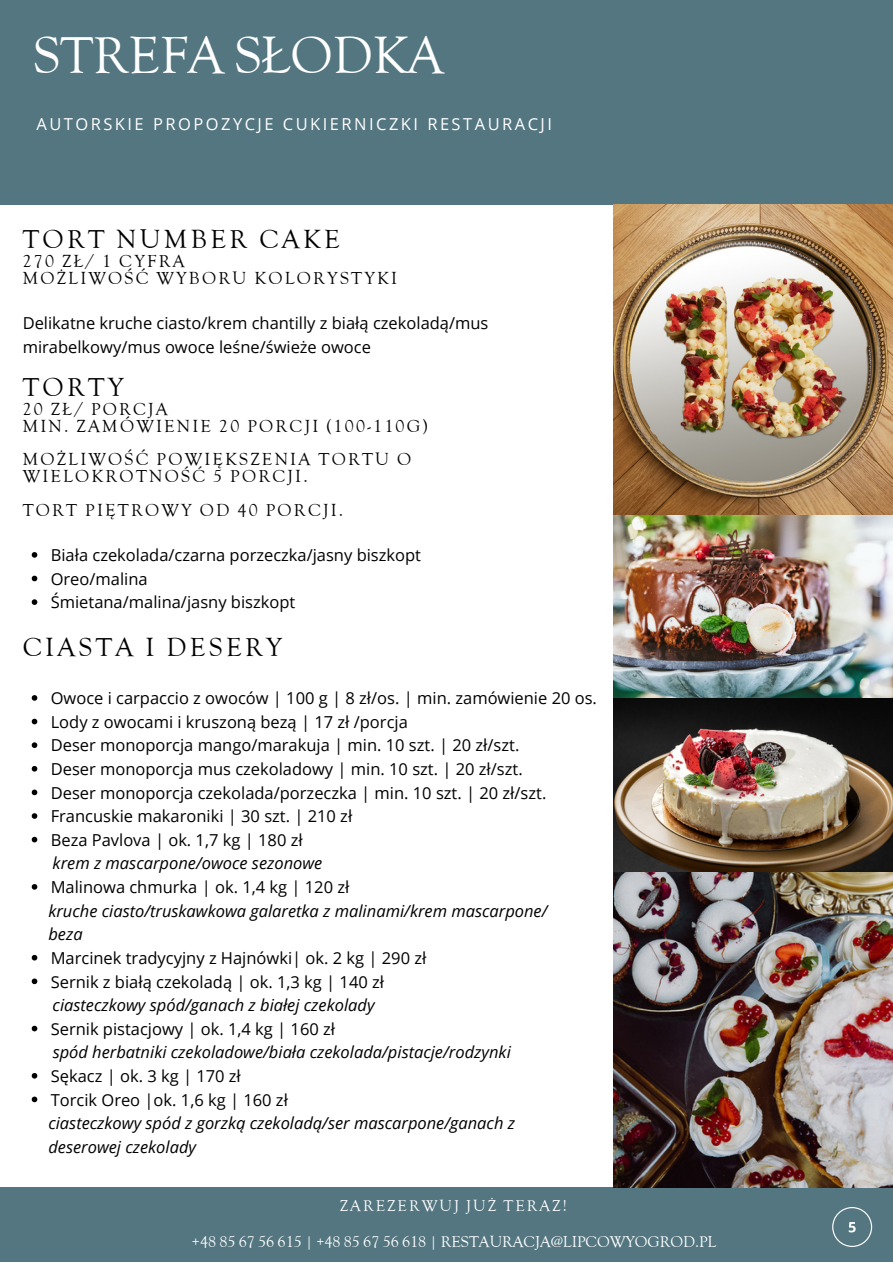
<style>
.page{position:relative;width:893px;height:1264px;background:#fff}
.page>*{position:absolute;margin:0;border:0;box-sizing:border-box;transform-origin:0 0}
.t1{font:45px "EFN Goldy Olds";color:#fff}
.t2{font:22.5px "EFN Goldy Olds";letter-spacing:.15em;color:#000}
.t3{font:16.5px/23.5px "Open Sans";color:#000}
.t4{font:italic 16.5px/23.5px "Open Sans";color:#000}
.t5{font:16.5px "Open Sans";letter-spacing:.15em;color:#fff}
.t6{font:15px/16.8px "EFN Goldy Olds";letter-spacing:.15em;color:#000}
.t7{font:13.5px "EFN Goldy Olds";color:#fff}
.t8{font:13.5px "EFN Goldy Olds";letter-spacing:.15em;color:#fff}
</style>
<div class="page">
<div style="left:0;top:0;width:892px;height:205px;background:#547680"></div>
<div style="left:0;top:1186px;width:892px;height:75px;background:#547680"></div>
<svg style="left:832px;top:1207px;width:40px;height:39px"></svg>
<img style="left:613px;top:698px;width:279px;height:174px">
<svg style="left:32px;top:552px;width:5px;height:5px"></svg>
<svg style="left:32px;top:575px;width:5px;height:6px"></svg>
<svg style="left:32px;top:599px;width:5px;height:6px"></svg>
<img style="left:613px;top:205px;width:279px;height:310px">
<img style="left:613px;top:515px;width:279px;height:183px">
<img style="left:613px;top:872px;width:279px;height:315px">
<svg style="left:32px;top:695px;width:5px;height:5px"></svg>
<svg style="left:32px;top:718px;width:5px;height:6px"></svg>
<svg style="left:32px;top:742px;width:5px;height:6px"></svg>
<svg style="left:32px;top:766px;width:5px;height:5px"></svg>
<svg style="left:32px;top:789px;width:5px;height:6px"></svg>
<svg style="left:32px;top:813px;width:5px;height:5px"></svg>
<svg style="left:32px;top:836px;width:5px;height:6px"></svg>
<svg style="left:32px;top:884px;width:5px;height:5px"></svg>
<svg style="left:32px;top:954px;width:5px;height:6px"></svg>
<svg style="left:32px;top:978px;width:5px;height:6px"></svg>
<svg style="left:32px;top:1025px;width:5px;height:6px"></svg>
<svg style="left:32px;top:1073px;width:5px;height:5px"></svg>
<svg style="left:32px;top:1096px;width:5px;height:6px"></svg>
<h1 class="t1" style="left:33px;top:23px;width:412px">STREFA SŁODKA</h1>
<p class="t5" style="left:36px;top:112px;width:517px">AUTORSKIE PROPOZYCJE CUKIERNICZKI RESTAURACJI</p>
<h2 class="t2" style="left:23px;top:223px;width:319px">TORT NUMBER CAKE</h2>
<p class="t6" style="left:23px;top:253px;width:376px">270 ZŁ/ 1 CYFRA<br>MOŻLIWOŚĆ WYBORU KOLORYSTYKI</p>
<p class="t3" style="left:23px;top:311px;width:467px">Delikatne kruche ciasto/krem chantilly z białą czekoladą/mus mirabelkowy/mus owoce leśne/świeże owoce</p>
<h2 class="t2" style="left:23px;top:371px;width:102px">TORTY</h2>
<p class="t6" style="left:23px;top:400px;width:406px">20 ZŁ/ PORCJA<br>MIN. ZAMÓWIENIE 20 PORCJI (100-110G)</p>
<p class="t6" style="left:23px;top:451px;width:390px">MOŻLIWOŚĆ POWIĘKSZENIA TORTU O<br>WIELOKROTNOŚĆ 5 PORCJI.</p>
<p class="t6" style="left:23px;top:502px;width:322px">TORT PIĘTROWY OD 40 PORCJI.</p>
<p class="t3" style="left:51px;top:543px;width:372px">Biała czekolada/czarna porzeczka/jasny biszkopt<br>Oreo/malina<br>Śmietana/malina/jasny biszkopt</p>
<h2 class="t2" style="left:23px;top:631px;width:261px">CIASTA I DESERY</h2>
<p class="t3" style="left:51px;top:686px;width:547px">Owoce i carpaccio z owoców | 100 g | 8 zł/os. | min. zamówienie 20 os.<br>Lody z owocami i kruszoną bezą | 17 zł /porcja<br>Deser monoporcja mango/marakuja | min. 10 szt. | 20 zł/szt.<br>Deser monoporcja mus czekoladowy | min. 10 szt. | 20 zł/szt.<br>Deser monoporcja czekolada/porzeczka | min. 10 szt. | 20 zł/szt.<br>Francuskie makaroniki | 30 szt. | 210 zł<br>Beza Pavlova | ok. 1,7 kg | 180 zł</p>
<p class="t3" style="left:51px;top:874px;width:300px">Malinowa chmurka | ok. 1,4 kg | 120 zł</p>
<p class="t4" style="left:53px;top:851px;width:271px">krem z mascarpone/owoce sezonowe</p>
<p class="t4" style="left:48px;top:898px;width:500px">kruche ciasto/truskawkowa galaretka z malinami/krem mascarpone/ beza</p>
<p class="t3" style="left:51px;top:945px;width:377px">Marcinek tradycyjny z Hajnówki| ok. 2 kg | 290 zł<br>Sernik z białą czekoladą | ok. 1,3 kg | 140 zł</p>
<p class="t3" style="left:51px;top:1016px;width:286px">Sernik pistacjowy | ok. 1,4 kg | 160 zł</p>
<p class="t3" style="left:51px;top:1063px;width:239px">Sękacz | ok. 3 kg | 170 zł<br>Torcik Oreo |ok. 1,6 kg | 160 zł</p>
<p class="t4" style="left:53px;top:992px;width:323px">ciasteczkowy spód/ganach z białej czekolady</p>
<p class="t4" style="left:53px;top:1040px;width:459px">spód herbatniki czekoladowe/biała czekolada/pistacje/rodzynki</p>
<p class="t4" style="left:48px;top:1110px;width:468px">ciasteczkowy spód z gorzką czekoladą/ser mascarpone/ganach z deserowej czekolady</p>
<p class="t8" style="left:340px;top:1196px;width:228px">ZAREZERWUJ JUŻ TERAZ!</p>
<p class="t7" style="left:192px;top:1232px;width:526px">+48 85 67 56 615 | +48 85 67 56 618 | RESTAURACJA@LIPCOWYOGROD.PL</p>
</div>
